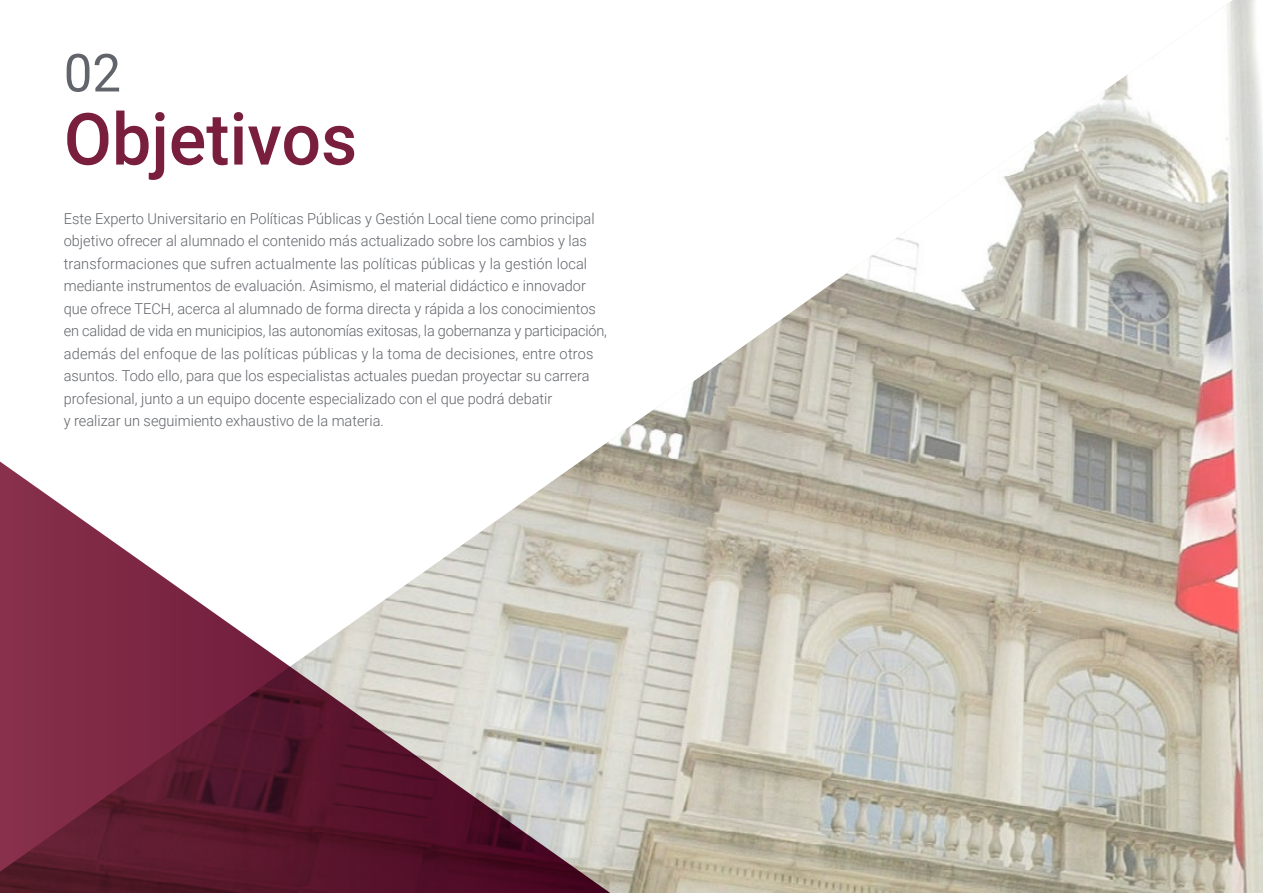
<style>
.page{position:relative;width:1263px;height:893px;background:#fff}
.page>*{position:absolute;margin:0;border:0;box-sizing:border-box;transform-origin:0 0}
.t1{font:500 72px "Roboto";color:#791e3c}
.t2{font:52.5px "Roboto";color:#61646a}
.t3{font:300 15px/22.5px "Roboto";color:#61646a}
</style>
<div class="page">
<img style="left:602px;top:0;width:661px;height:893px">
<svg style="left:0;top:446px;width:640px;height:447px"></svg>
<h2 class="t2" style="left:64px;top:36px;width:59px">02</h2>
<h1 class="t1" style="left:64px;top:89px;width:295px">Objetivos</h1>
<p class="t3" style="left:64px;top:207px;width:545px">Este Experto Universitario en Políticas Públicas y Gestión Local tiene como principal objetivo ofrecer al alumnado el contenido más actualizado sobre los cambios y las transformaciones que sufren actualmente las políticas públicas y la gestión local mediante instrumentos de evaluación. Asimismo, el material didáctico e innovador que ofrece TECH, acerca al alumnado de forma directa y rápida a los conocimientos en calidad de vida en municipios, las autonomías exitosas, la gobernanza y participación, además del enfoque de las políticas públicas y la toma de decisiones, entre otros asuntos. Todo ello, para que los especialistas actuales puedan proyectar su carrera profesional, junto a un equipo docente especializado con el que podrá debatir<br>y realizar un seguimiento exhaustivo de la materia.</p>
</div>
